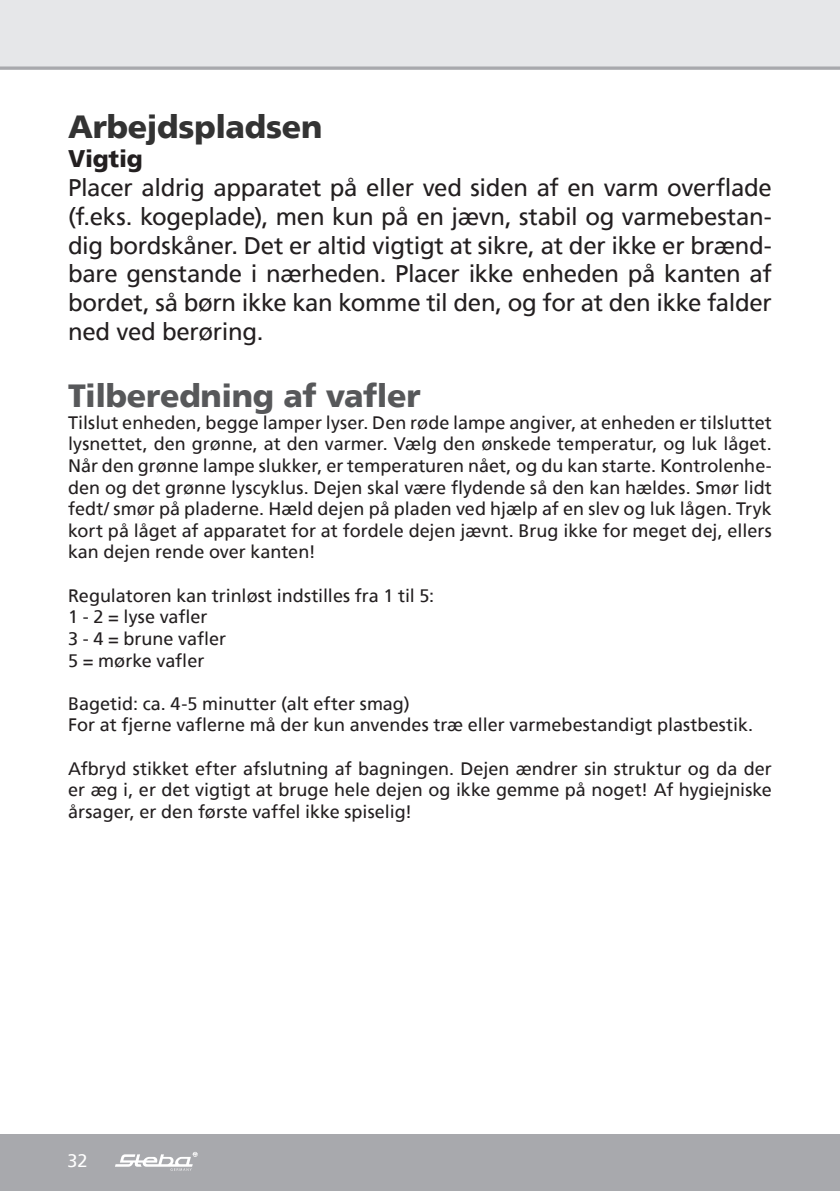
<style>
.page{position:relative;width:840px;height:1191px;background:#fff}
.page>*{position:absolute;margin:0;border:0;box-sizing:border-box;transform-origin:0 0}
.t1{font:900 32px "Frutiger";letter-spacing:-.01em;color:#57585a}
.t2{font:900 32px "Frutiger";letter-spacing:-.01em;color:#333}
.t3{font:24px/28.8px "Frutiger";letter-spacing:-.015em;color:#231f20;text-align:justify}
.t4{font:900 24px "Frutiger";letter-spacing:-.01em;color:#231f20}
.t5{font:18px/21.6px "Frutiger";color:#231f20;text-align:justify}
.t6{font:18px "Frutiger";color:#fff}
</style>
<div class="page">
<div style="left:0;top:0;width:839px;height:68px;background:#e6e7e9"></div>
<hr style="left:839px;top:1134px;width:1px;height:57px;background:#a8a9ad">
<div style="left:0;top:1134px;width:839px;height:57px;background:#a8a9ad"></div>
<svg style="left:115px;top:1152px;width:82px;height:18px"></svg>
<svg style="left:0;top:66px;width:839px;height:4px;fill:#b0b1b4"></svg>
<h1 class="t2" style="left:68px;top:108px;width:256px">Arbejdspladsen</h1>
<h2 class="t4" style="left:68px;top:144px;width:76px">Vigtig</h2>
<p class="t3" style="left:68px;top:173px;width:705px">Placer aldrig apparatet på eller ved siden af en varm overflade (f.eks. kogeplade), men kun på en jævn, stabil og varmebestan&shy;dig bordskåner. Det er altid vigtigt at sikre, at der ikke er brænd&shy;bare genstande i nærheden. Placer ikke enheden på kanten af bordet, så børn ikke kan komme til den, og for at den ikke falder ned ved berøring.</p>
<h1 class="t1" style="left:68px;top:377px;width:354px">Tilberedning af vafler</h1>
<p class="t5" style="left:68px;top:411px;width:705px">Tilslut enheden, begge lamper lyser. Den røde lampe angiver, at enheden er tilsluttet lysnettet, den grønne, at den varmer. Vælg den ønskede temperatur, og luk låget.<br>Når den grønne lampe slukker, er temperaturen nået, og du kan starte. Kontrolenhe&shy;den og det grønne lyscyklus. Dejen skal være flydende så den kan hældes. Smør lidt fedt/ smør på pladerne. Hæld dejen på pladen ved hjælp af en slev og luk lågen. Tryk kort på låget af apparatet for at fordele dejen jævnt. Brug ikke for meget dej, ellers kan dejen rende over kanten!</p>
<p class="t5" style="left:68px;top:584px;width:367px;text-align:left">Regulatoren kan trinløst indstilles fra 1 til 5:<br>1 - 2 = lyse vafler<br>3 - 4 = brune vafler<br>5 = mørke vafler</p>
<p class="t5" style="left:68px;top:692px;width:686px">Bagetid: ca. 4-5 minutter (alt efter smag)<br>For at fjerne vaflerne må der kun anvendes træ eller varmebestandigt plastbestik.</p>
<p class="t5" style="left:68px;top:757px;width:705px">Afbryd stikket efter afslutning af bagningen. Dejen ændrer sin struktur og da der er æg i, er det vigtigt at bruge hele dejen og ikke gemme på noget! Af hygiejniske årsager, er den første vaffel ikke spiselig!</p>
<p class="t6" style="left:67px;top:1149px;width:22px">32</p>
</div>
